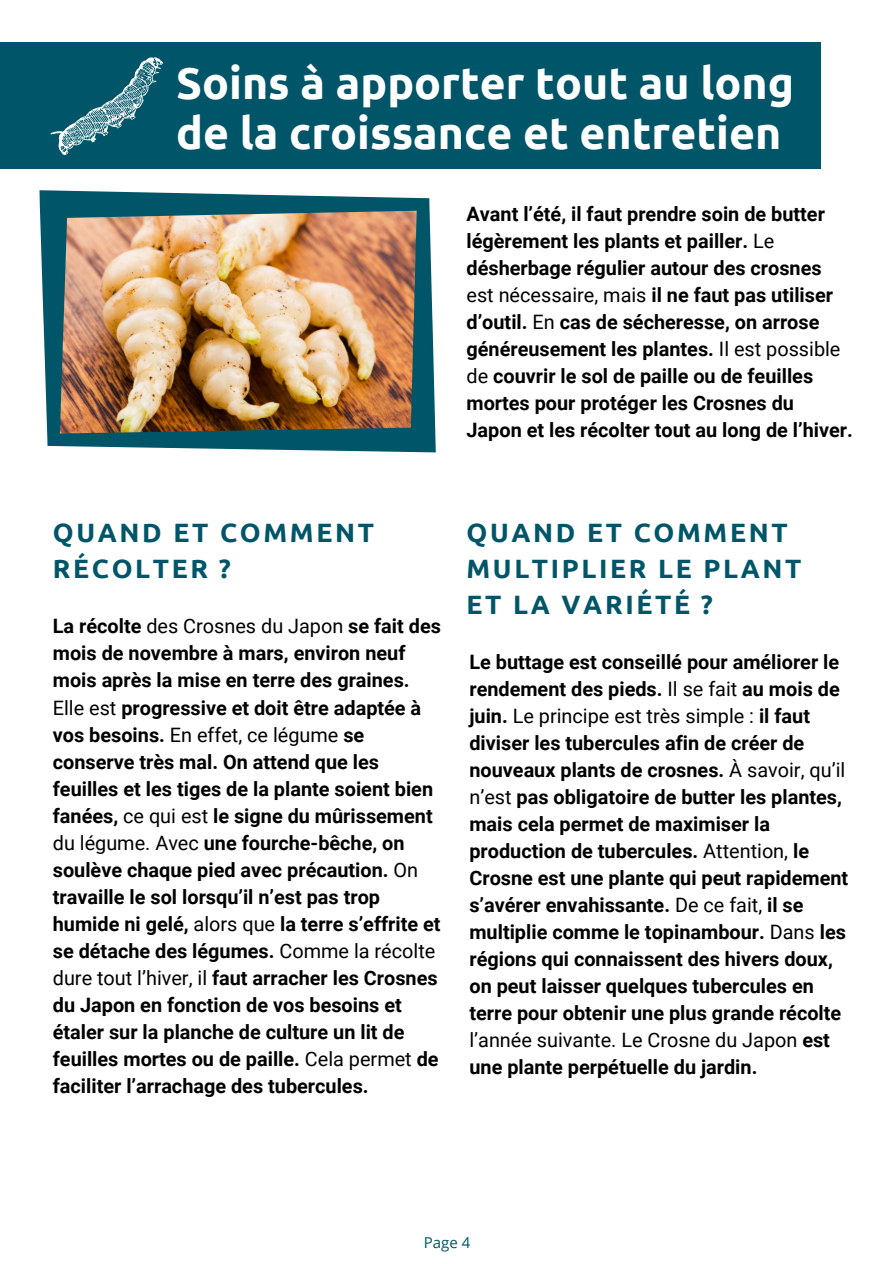
<style>
.page{position:relative;width:894px;height:1264px;background:#fff}
.page>*{position:absolute;margin:0;border:0;box-sizing:border-box;transform-origin:0 0}
.t1{font:700 44.55px/50.1px "Ubuntu";color:#fff}
.t2{font:700 26.55px "Ubuntu";letter-spacing:.1em;color:#005668}
.t3{font:700 19.8px/27px "Roboto";color:#000}
.t4{font:15px "Open Sans";color:#005668}
.s1{font-weight:400}
</style>
<div class="page">
<div style="left:0;top:42px;width:820px;height:127px;background:#005668"></div>
<svg style="left:50px;top:57px;width:114px;height:99px"></svg>
<img style="left:39px;top:190px;width:396px;height:262px">
<p class="t1" style="left:176px;top:57px;width:619px">Soins à apporter tout au long de la croissance et entretien</p>
<p class="t3" style="left:466px;top:200px;width:388px">Avant l’été, il faut prendre soin de butter légèrement les plants et pailler. <span class="s1">Le </span>désherbage régulier autour des crosnes <span class="s1">est nécessaire, mais</span> il ne faut pas utiliser d’outil. <span class="s1">En</span> cas de sécheresse, on arrose généreusement les plantes. <span class="s1">Il est possible de</span> couvrir le sol de paille ou de feuilles mortes pour protéger les Crosnes du Japon et les récolter tout au long de l’hiver.</p>
<p class="t2" style="left:53px;top:517px;width:322px">QUAND ET COMMENT</p>
<p class="t2" style="left:53px;top:553px;width:179px">RÉCOLTER ?</p>
<p class="t3" style="left:53px;top:613px;width:389px">La récolte <span class="s1">des Crosnes du Japon</span> se fait des mois de novembre à mars, environ neuf mois après la mise en terre des graines.<br><span class="s1">Elle est</span> progressive et doit être adaptée à vos besoins. <span class="s1">En effet, ce légume</span> se conserve très mal. On attend que les feuilles et les tiges de la plante soient bien fanées, <span class="s1">ce qui est</span> le signe du mûrissement <span class="s1">du légume. Avec</span> une fourche-bêche, on soulève chaque pied avec précaution. <span class="s1">On </span>travaille le sol lorsqu’il n’est pas trop humide ni gelé, <span class="s1">alors que</span> la terre s’effrite et se détache des légumes. <span class="s1">Comme la récolte dure tout l’hiver, il</span> faut arracher les Crosnes du Japon en fonction de vos besoins et étaler sur la planche de culture un lit de feuilles mortes ou de paille. <span class="s1">Cela permet</span> de faciliter l’arrachage des tubercules.</p>
<p class="t2" style="left:466px;top:517px;width:322px">QUAND ET COMMENT</p>
<p class="t2" style="left:466px;top:553px;width:336px">MULTIPLIER LE PLANT</p>
<p class="t2" style="left:466px;top:589px;width:248px">ET LA VARIÉTÉ ?</p>
<p class="t3" style="left:469px;top:648px;width:380px">Le buttage est conseillé pour améliorer le rendement des pieds. <span class="s1">Il se fait</span> au mois de juin. <span class="s1">Le principe est très simple :</span> il faut diviser les tubercules afin de créer de nouveaux plants de crosnes. <span class="s1">À savoir, qu’il n’est</span> pas obligatoire de butter les plantes, mais cela permet de maximiser la production de tubercules. <span class="s1">Attention,</span> le Crosne est une plante qui peut rapidement s’avérer envahissante. <span class="s1">De ce fait,</span> il se multiplie comme le topinambour. <span class="s1">Dans</span> les régions qui connaissent des hivers doux, on peut laisser quelques tubercules en terre pour obtenir une plus grande récolte <span class="s1">l’année suivante. Le Crosne du Japon</span> est une plante perpétuelle du jardin.</p>
<p class="t4" style="left:424px;top:1231px;width:48px">Page 4</p>
</div>
